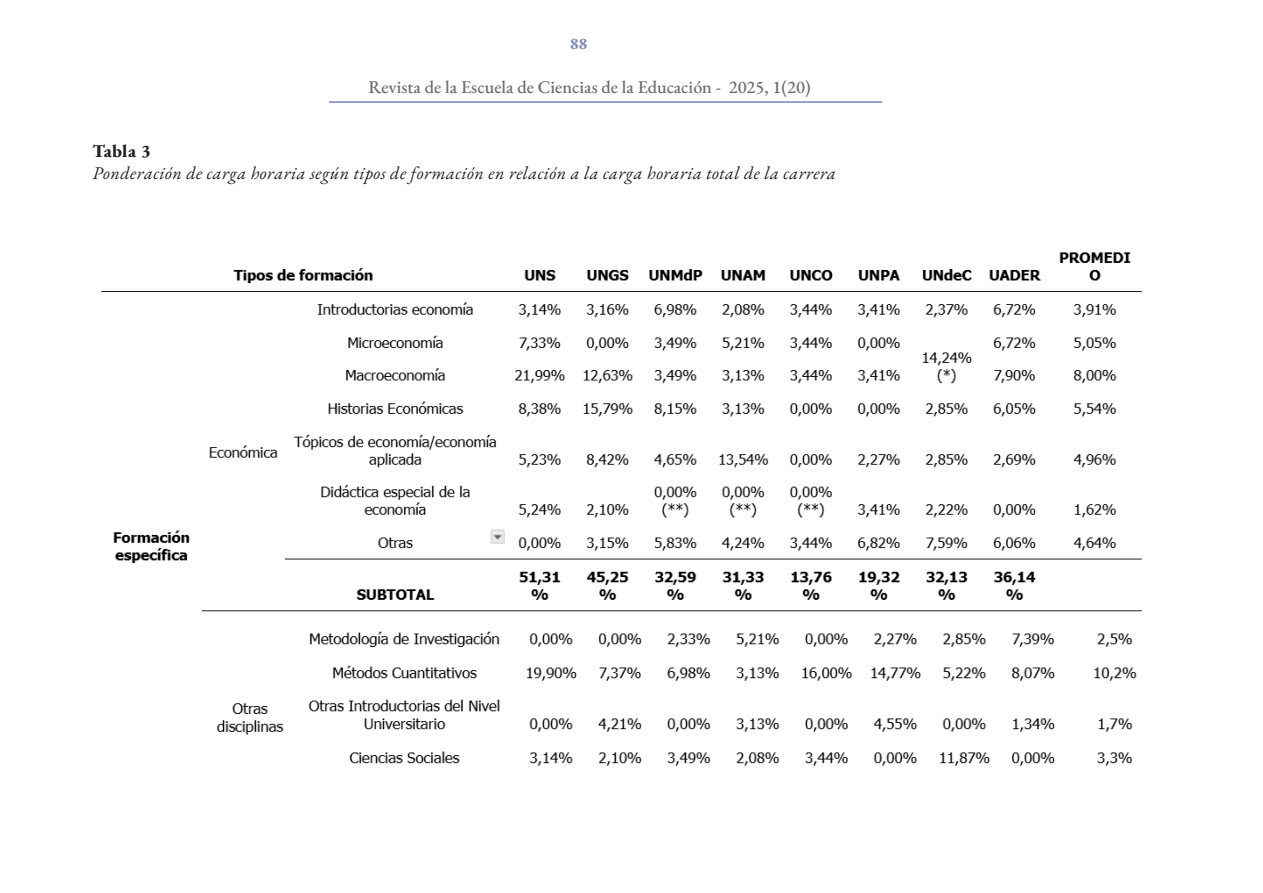
<style>
.page{position:relative;width:1263px;height:893px;background:#fff}
.page>*{position:absolute;margin:0;border:0;box-sizing:border-box;transform-origin:0 0}
.t1{font:italic 18px "EB Garamond";letter-spacing:.025em;color:#231f20}
.t2{font:500 18px "EB Garamond";color:#6c6d70}
.Titulo_articulo_español{font:800 18px "EB Garamond";letter-spacing:.015em;color:#231f20}
.t3{font:800 16.5px "EB Garamond";color:#848cb5}
</style>
<div class="page">
<hr style="left:329px;top:101px;width:553px;height:2px;background:#7c88b1">
<img style="left:101px;top:252px;width:1041px;height:360px">
<img style="left:216px;top:631px;width:921px;height:135px">
<p class="t3" style="left:570px;top:31px;width:19px">88</p>
<p class="t2" style="left:368px;top:75px;width:444px">Revista de la Escuela de Ciencias de la Educación - 2025, 1(20)</p>
<p class="Titulo_articulo_español" style="left:93px;top:138px;width:60px">Tabla 3</p>
<p class="t1" style="left:93px;top:161px;width:745px">Ponderación de carga horaria según tipos de formación en relación a la carga horaria total de la carrera</p>
</div>
